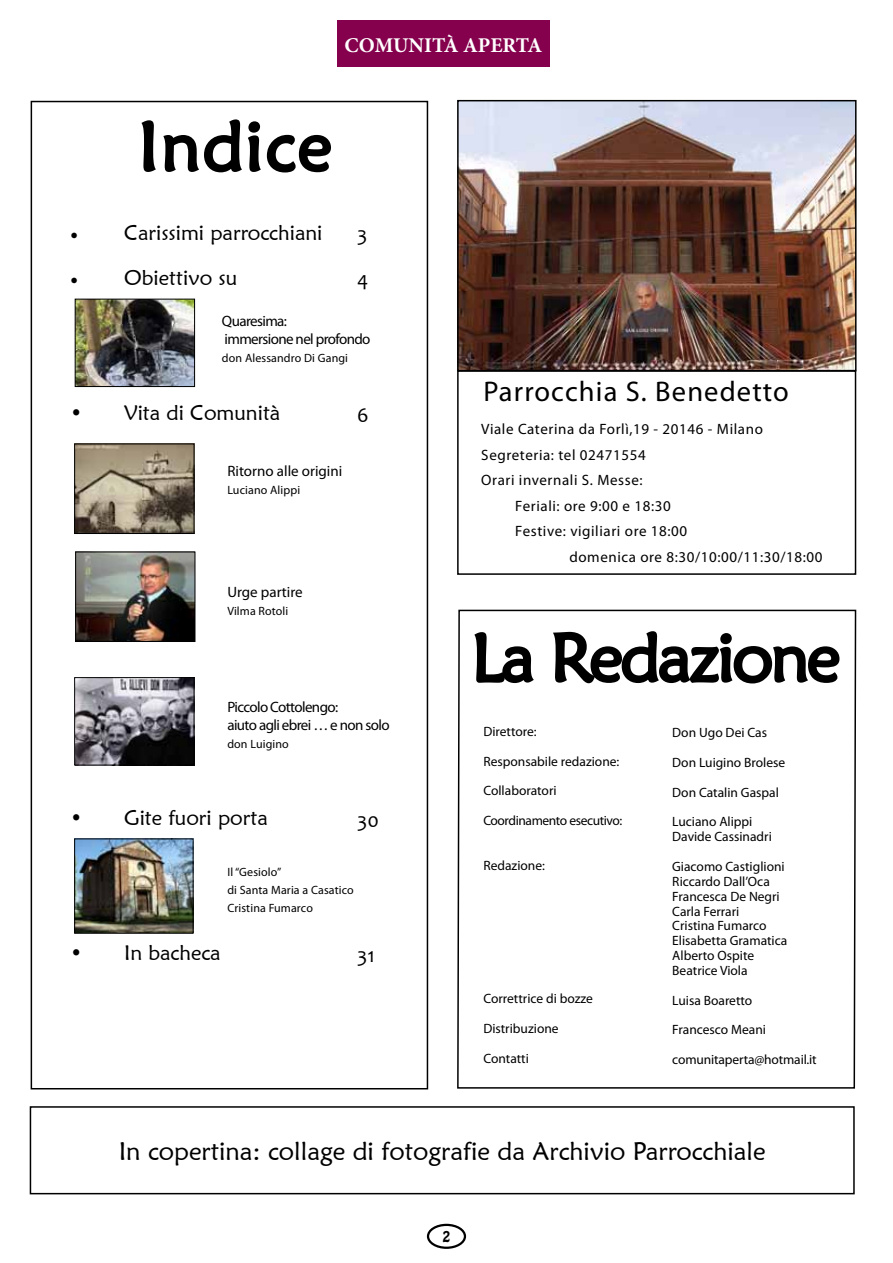
<style>
.page{position:relative;width:893px;height:1263px;background:#fff}
.page>*{position:absolute;margin:0;border:0;box-sizing:border-box;transform-origin:0 0}
.t1{font:69px "Maiandra GD";letter-spacing:.04em;color:#000}
.t2{font:67.5px "Maiandra GD";letter-spacing:-.03em;color:#000}
.t3{font:28.5px "Myriad Pro";letter-spacing:.04em;color:#000}
.t4{font:25.5px "Maiandra GD";color:#000}
.t5{font:21px "Maiandra GD";color:#000}
.t6{font:700 21px "Minion Pro";color:#fff}
.t7{font:21px/45px "Candara";color:#000}
.t8{font:15px "Myriad Pro";letter-spacing:.035em;color:#000}
.t9{font:15px/18px "Myriad Pro";letter-spacing:-.04em;color:#000}
.t10{font:15px "Myriad Pro";color:#000}
.t11{font:13.5px/14.9px "Myriad Pro";color:#000}
.t12{font:13.5px/29.7px "Myriad Pro";letter-spacing:-.03em;color:#000}
.t13{font:13.5px "Hobo Std";color:#000}
.t14{font:12px/18px "Myriad Pro";letter-spacing:.01em;color:#000}
.s1{font-family:"Minion Pro"}
</style>
<div class="page">
<div style="left:427px;top:1224px;width:39px;height:25px;border:2px solid #000;border-radius:50%"></div>
<div style="left:337px;top:21px;width:213px;height:46px;background:#85004d"></div>
<svg style="left:457px;top:609px;width:400px;height:480px"></svg>
<img style="left:460px;top:103px;width:393px;height:265px">
<div style="left:457px;top:100px;width:399px;height:271px;border:2px solid #000"></div>
<div style="left:31px;top:101px;width:397px;height:988px;border:2px solid #000"></div>
<svg style="left:141px;top:119px;width:190px;height:54px"></svg>
<div style="left:457px;top:370px;width:399px;height:205px;border:2px solid #000"></div>
<img style="left:77px;top:554px;width:116px;height:86px">
<div style="left:75px;top:552px;width:120px;height:90px;border:1px solid #000"></div>
<img style="left:77px;top:301px;width:116px;height:84px">
<div style="left:75px;top:299px;width:120px;height:88px;border:1px solid #000"></div>
<svg style="left:472px;top:629px;width:369px;height:456px"></svg>
<img style="left:76px;top:679px;width:116px;height:84px">
<div style="left:74px;top:677px;width:120px;height:88px;border:1px solid #000"></div>
<img style="left:76px;top:446px;width:116px;height:86px">
<div style="left:74px;top:444px;width:120px;height:90px;border:1px solid #000"></div>
<img style="left:76px;top:840px;width:115px;height:92px">
<div style="left:74px;top:838px;width:119px;height:96px;border:1px solid #000"></div>
<div style="left:30px;top:1106px;width:825px;height:88px;border:2px solid #000"></div>
<h3 class="t6" style="left:344px;top:30px;width:199px">COMUNITÀ APERTA</h3>
<h1 class="t1" style="left:138px;top:104px;width:195px">Indice</h1>
<h3 class="t5" style="left:70px;top:220px;width:254px"><span class="s1">•</span> Carissimi parrocchiani</h3>
<h3 class="t5" style="left:70px;top:265px;width:168px"><span class="s1">•</span> Obiettivo su</h3>
<h3 class="t7" style="left:357px;top:212px;width:13px">3<br>4</h3>
<p class="t9" style="left:222px;top:312px;width:150px">Quaresima:<br>immersione nel profondo</p>
<p class="t14" style="left:222px;top:349px;width:128px">don Alessandro Di Gangi</p>
<h3 class="t5" style="left:70px;top:400px;width:212px">• Vita di Comunità</h3>
<h3 class="t7" style="left:357px;top:392px;width:13px">6</h3>
<p class="t10" style="left:227px;top:462px;width:116px">Ritorno alle origini</p>
<p class="t14" style="left:227px;top:481px;width:74px">Luciano Alippi</p>
<p class="t10" style="left:227px;top:582px;width:77px">Urge partire</p>
<p class="t14" style="left:227px;top:601px;width:63px">Vilma Rotoli</p>
<p class="t9" style="left:227px;top:698px;width:164px">Piccolo Cottolengo:<br>aiuto agli ebrei … e non solo</p>
<p class="t14" style="left:227px;top:735px;width:63px">don Luigino</p>
<h3 class="t5" style="left:70px;top:805px;width:199px">• Gite fuori porta</h3>
<h3 class="t7" style="left:357px;top:797px;width:23px">30</h3>
<p class="t14" style="left:227px;top:862px;width:128px">Il “Gesiolo”<br>di Santa Maria a Casatico<br>Cristina Fumarco</p>
<h3 class="t5" style="left:70px;top:940px;width:152px">• In bacheca</h3>
<h3 class="t7" style="left:357px;top:932px;width:19px">31</h3>
<h3 class="t3" style="left:483px;top:374px;width:307px">Parrocchia S. Benedetto</h3>
<p class="t8" style="left:481px;top:420px;width:283px">Viale Caterina da Forlì,19 - 20146 - Milano</p>
<p class="t8" style="left:481px;top:446px;width:166px">Segreteria: tel 02471554</p>
<p class="t8" style="left:481px;top:471px;width:163px">Orari invernali S. Messe:</p>
<p class="t8" style="left:515px;top:497px;width:157px">Feriali: ore 9:00 e 18:30</p>
<p class="t8" style="left:515px;top:522px;width:173px">Festive: vigiliari ore 18:00</p>
<p class="t8" style="left:569px;top:548px;width:255px">domenica ore 8:30/10:00/11:30/18:00</p>
<h2 class="t2" style="left:472px;top:616px;width:370px">La Redazione</h2>
<p class="t11" style="left:483px;top:716px;width:138px;line-height:29.7px">Direttore:<br>Responsabile redazione:</p>
<p class="t12" style="left:483px;top:776px;width:140px">Collaboratori<br>Coordinamento esecutivo:</p>
<p class="t11" style="left:483px;top:857px;width:63px">Redazione:</p>
<p class="t11" style="left:483px;top:984px;width:111px;line-height:29.7px">Correttrice di bozze<br>Distribuzione</p>
<p class="t11" style="left:483px;top:1050px;width:47px">Contatti</p>
<p class="t11" style="left:672px;top:725px;width:96px">Don Ugo Dei Cas</p>
<p class="t11" style="left:672px;top:747px;width:115px;line-height:29.7px">Don Luigino Brolese<br>Don Catalin Gaspal</p>
<p class="t11" style="left:672px;top:814px;width:101px">Luciano Alippi<br>Davide Cassinadri</p>
<p class="t11" style="left:672px;top:859px;width:117px">Giacomo Castiglioni<br>Riccardo Dall’Oca<br>Francesca De Negri<br>Carla Ferrari<br>Cristina Fumarco<br>Elisabetta Gramatica<br>Alberto Ospite<br>Beatrice Viola</p>
<p class="t11" style="left:672px;top:992px;width:82px">Luisa Boaretto</p>
<p class="t11" style="left:672px;top:1022px;width:95px">Francesco Meani</p>
<p class="t11" style="left:672px;top:1052px;width:146px">comunitaperta@hotmail.it</p>
<h3 class="t4" style="left:119px;top:1135px;width:648px">In copertina: collage di fotografie da Archivio Parrocchiale</h3>
<p class="t13" style="left:443px;top:1227px;width:9px">2</p>
</div>
